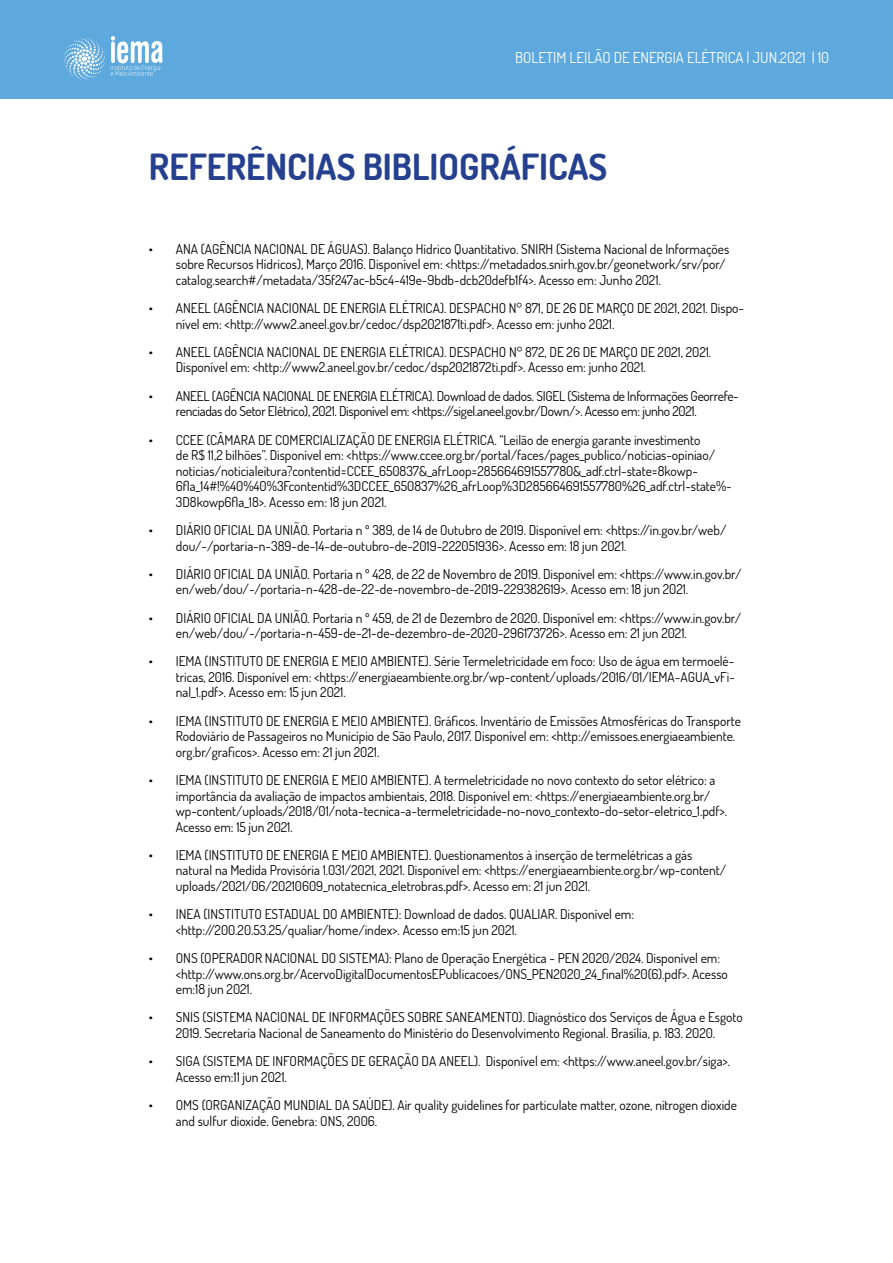
<style>
.page{position:relative;width:893px;height:1263px;background:#fff}
.page>*{position:absolute;margin:0;border:0;box-sizing:border-box;transform-origin:0 0}
.t1{font:700 36px "Dosis";color:#25408f}
.t2{font:15px "Dosis";color:#fff}
.t3{font:13.5px/15.6px "Dosis";color:#000}
.t4{font:13.5px/15.5px "Dosis";letter-spacing:-.02em;color:#000}
</style>
<div class="page">
<div style="left:0;top:0;width:893px;height:99px;background:#5da9dd"></div>
<svg style="left:64px;top:36px;width:98px;height:44px"></svg>
<p class="t2" style="left:515px;top:48px;width:315px">BOLETIM LEILÃO DE ENERGIA ELÉTRICA | JUN.2021 | 10</p>
<h1 class="t1" style="left:149px;top:144px;width:460px">REFERÊNCIAS BIBLIOGRÁFICAS</h1>
<p class="t3" style="left:176px;top:241px;width:555px;text-indent:-27px">• ANA (AGÊNCIA NACIONAL DE ÁGUAS). Balanço Hídrico Quantitativo. SNIRH (Sistema Nacional de Informações sobre Recursos Hídricos), Março 2016. Disponível em: &lt;https://metadados.snirh.gov.br/geonetwork/srv/por/ catalog.search#/metadata/35f247ac-b5c4-419e-9bdb-dcb20defb1f4&gt;. Acesso em: Junho 2021.</p>
<p class="t3" style="left:176px;top:300px;width:570px;text-indent:-27px">• ANEEL (AGÊNCIA NACIONAL DE ENERGIA ELÉTRICA). DESPACHO N° 871, DE 26 DE MARÇO DE 2021, 2021. Dispo&shy;nível em: &lt;http://www2.aneel.gov.br/cedoc/dsp2021871ti.pdf&gt;. Acesso em: junho 2021.</p>
<p class="t3" style="left:176px;top:344px;width:537px;text-indent:-27px">• ANEEL (AGÊNCIA NACIONAL DE ENERGIA ELÉTRICA). DESPACHO N° 872, DE 26 DE MARÇO DE 2021, 2021.<br>Disponível em: &lt;http://www2.aneel.gov.br/cedoc/dsp2021872ti.pdf&gt;. Acesso em: junho 2021.</p>
<p class="t4" style="left:176px;top:388px;width:564px;text-indent:-27px">• ANEEL (AGÊNCIA NACIONAL DE ENERGIA ELÉTRICA). Download de dados. SIGEL (Sistema de Informações Georrefe&shy;renciadas do Setor Elétrico), 2021. Disponível em: &lt;https://sigel.aneel.gov.br/Down/&gt;. Acesso em: junho 2021.</p>
<p class="t3" style="left:176px;top:431px;width:557px;text-indent:-27px">• CCEE (CÂMARA DE COMERCIALIZAÇÃO DE ENERGIA ELÉTRICA. “Leilão de energia garante investimento<br>de R$ 11,2 bilhões”. Disponível em: &lt;https://www.ccee.org.br/portal/faces/pages_publico/noticias-opiniao/ noticias/noticialeitura?contentid=CCEE_650837&amp;_afrLoop=285664691557780&amp;_adf.ctrl-state=8kowp-6fla_14#!%40%40%3Fcontentid%3DCCEE_650837%26_afrLoop%3D285664691557780%26_adf.ctrl-state%- 3D8kowp6fla_18&gt;. Acesso em: 18 jun 2021.</p>
<p class="t3" style="left:176px;top:522px;width:552px;text-indent:-27px">• DIÁRIO OFICIAL DA UNIÃO. Portaria n º 389, de 14 de Outubro de 2019. Disponível em: &lt;https://in.gov.br/web/ dou/-/portaria-n-389-de-14-de-outubro-de-2019-222051936&gt;. Acesso em: 18 jun 2021.</p>
<p class="t3" style="left:176px;top:566px;width:567px;text-indent:-27px">• DIÁRIO OFICIAL DA UNIÃO. Portaria n º 428, de 22 de Novembro de 2019. Disponível em: &lt;https://www.in.gov.br/ en/web/dou/-/portaria-n-428-de-22-de-novembro-de-2019-229382619&gt;. Acesso em: 18 jun 2021.</p>
<p class="t3" style="left:176px;top:609px;width:567px;text-indent:-27px">• DIÁRIO OFICIAL DA UNIÃO. Portaria n º 459, de 21 de Dezembro de 2020. Disponível em: &lt;https://www.in.gov.br/ en/web/dou/-/portaria-n-459-de-21-de-dezembro-de-2020-296173726&gt;. Acesso em: 21 jun 2021.</p>
<p class="t3" style="left:176px;top:653px;width:561px;text-align:justify;text-indent:-27px">• IEMA (INSTITUTO DE ENERGIA E MEIO AMBIENTE). Série Termeletricidade em foco: Uso de água em termoelé&shy;tricas, 2016. Disponível em: &lt;https://energiaeambiente.org.br/wp-content/uploads/2016/01/IEMA-AGUA_vFi&shy;nal_1.pdf&gt;. Acesso em: 15 jun 2021.</p>
<p class="t3" style="left:176px;top:713px;width:567px;text-indent:-27px">• IEMA (INSTITUTO DE ENERGIA E MEIO AMBIENTE). Gráficos. Inventário de Emissões Atmosféricas do Transporte<br>Rodoviário de Passageiros no Município de São Paulo, 2017. Disponível em: &lt;http://emissoes.energiaeambiente. org.br/graficos&gt;. Acesso em: 21 jun 2021.</p>
<p class="t3" style="left:176px;top:772px;width:553px;text-indent:-27px">• IEMA (INSTITUTO DE ENERGIA E MEIO AMBIENTE). A termeletricidade no novo contexto do setor elétrico: a importância da avaliação de impactos ambientais, 2018. Disponível em: &lt;https://energiaeambiente.org.br/ wp-content/uploads/2018/01/nota-tecnica-a-termeletricidade-no-novo_contexto-do-setor-eletrico_1.pdf&gt;.<br>Acesso em: 15 jun 2021.</p>
<p class="t3" style="left:176px;top:847px;width:552px;text-indent:-27px">• IEMA (INSTITUTO DE ENERGIA E MEIO AMBIENTE). Questionamentos à inserção de termelétricas a gás natural na Medida Provisória 1.031/2021, 2021. Disponível em: &lt;https://energiaeambiente.org.br/wp-content/ uploads/2021/06/20210609_notatecnica_eletrobras.pdf&gt;. Acesso em: 21 jun 2021.</p>
<p class="t3" style="left:176px;top:906px;width:460px;text-indent:-27px">• INEA (INSTITUTO ESTADUAL DO AMBIENTE): Download de dados. QUALIAR. Disponível em: &lt;http://200.20.53.25/qualiar/home/index&gt;. Acesso em:15 jun 2021.</p>
<p class="t3" style="left:176px;top:950px;width:553px;text-indent:-27px">• ONS (OPERADOR NACIONAL DO SISTEMA): Plano de Operação Energética - PEN 2020/2024. Disponível em: &lt;http://www.ons.org.br/AcervoDigitalDocumentosEPublicacoes/ONS_PEN2020_24_final%20(6).pdf&gt;. Acesso em:18 jun 2021.</p>
<p class="t3" style="left:149px;top:1009px;width:595px;text-align:center">• SNIS (SISTEMA NACIONAL DE INFORMAÇÕES SOBRE SANEAMENTO). Diagnóstico dos Serviços de Água e Esgoto<br>2019. Secretaria Nacional de Saneamento do Ministério do Desenvolvimento Regional. Brasília, p. 183. 2020.</p>
<p class="t3" style="left:176px;top:1053px;width:556px;text-indent:-27px">• SIGA (SISTEMA DE INFORMAÇÕES DE GERAÇÃO DA ANEEL). Disponível em: &lt;https://www.aneel.gov.br/siga&gt;.<br>Acesso em:11 jun 2021.</p>
<p class="t3" style="left:176px;top:1097px;width:563px;text-indent:-27px">• OMS (ORGANIZAÇÃO MUNDIAL DA SAÚDE). Air quality guidelines for particulate matter, ozone, nitrogen dioxide and sulfur dioxide. Genebra: ONS, 2006.</p>
</div>
